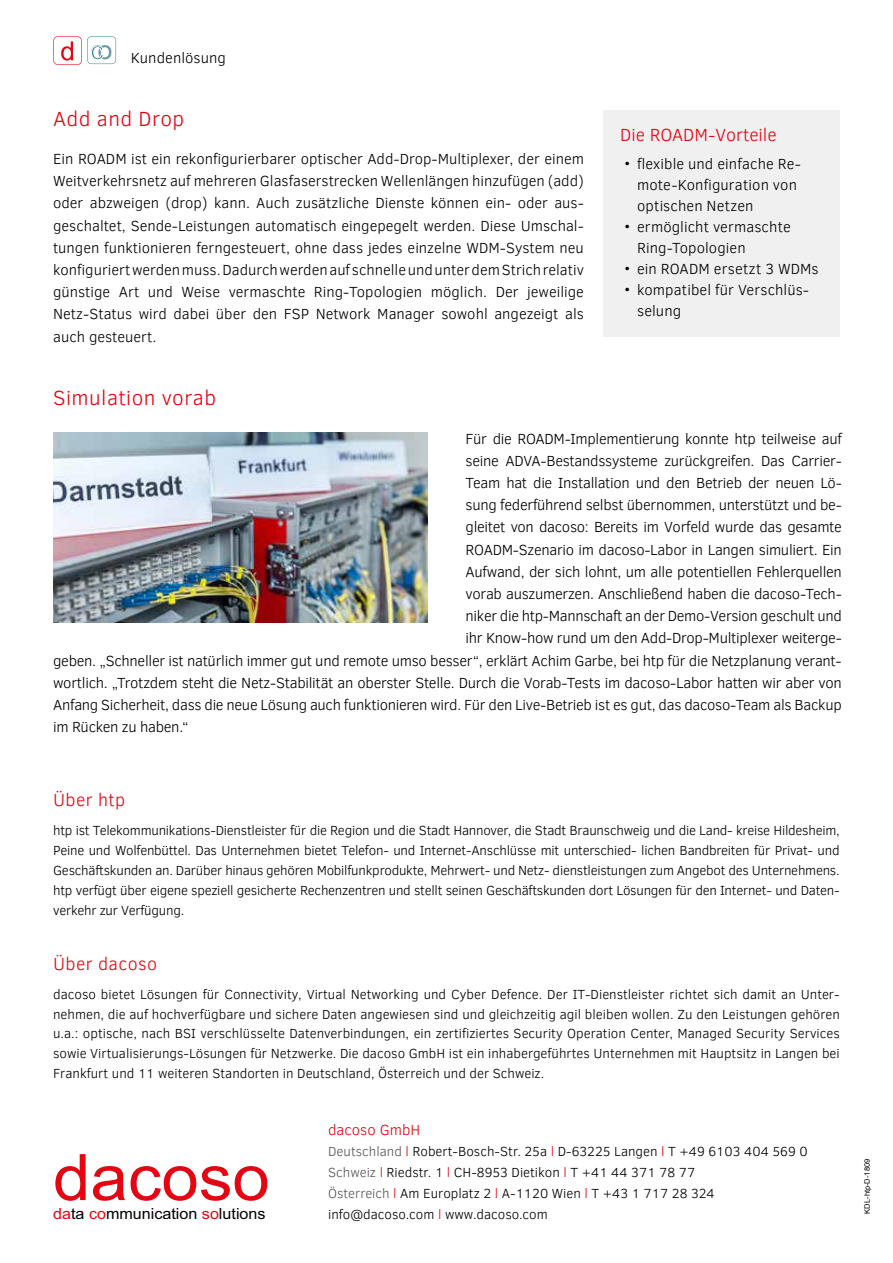
<style>
.page{position:relative;width:893px;height:1263px;background:#fff}
.page>*{position:absolute;margin:0;border:0;box-sizing:border-box;transform-origin:0 0}
.t1{font:64.2px "Arial";color:#e30613;scale:1.05 1}
.t2{font:300 21px "Clear Sans";letter-spacing:.02em;color:#e30613}
.t3{font:300 18px "Clear Sans";letter-spacing:.01em;color:#e30613}
.t4{font:15.45px "Arial";color:#000;scale:1.05 1}
.t5{font:300 15px/22.2px "Clear Sans";letter-spacing:-.02em;color:#000;text-align:justify}
.t6{font:300 15px/21px "Clear Sans";letter-spacing:.005em;color:#000}
.t7{font:300 15px "Clear Sans";letter-spacing:.01em;color:#000}
.t8{font:300 15px "Clear Sans";color:#e30613}
.t9{font:300 13.5px/20px "Clear Sans";color:#000;text-align:justify}
.t10{font:7.5px "Arial";color:#000}
.s1{color:#e30613}
.s2{color:#575756}
</style>
<div class="page">
<div style="left:603px;top:111px;width:237px;height:226px;background:#f0f0f0"></div>
<svg style="left:53px;top:36px;width:63px;height:29px"></svg>
<img style="left:53px;top:433px;width:374px;height:189px">
<p class="t6" style="left:90px;top:47px;width:137px"><sup>c</sup><sup>o</sup> Kundenlösung</p>
<h2 class="t2" style="left:53px;top:105px;width:133px">Add and Drop</h2>
<p class="t5" style="left:53px;top:148px;width:532px">Ein ROADM ist ein rekonfigurierbarer optischer Add-Drop-Multiplexer, der einem Weitverkehrsnetz auf mehreren Glasfaserstrecken Wellenlängen hinzufügen (add) oder abzweigen (drop) kann. Auch zusätzliche Dienste können ein- oder aus&shy;geschaltet, Sende-Leistungen automatisch eingepegelt werden. Diese Umschal&shy;tungen funktionieren ferngesteuert, ohne dass jedes einzelne WDM-System neu konfiguriert werden muss. Dadurch werden auf schnelle und unter dem Strich relativ günstige Art und Weise vermaschte Ring-Topologien möglich. Der jeweilige Netz-Status wird dabei über den FSP Network Manager sowohl angezeigt als auch gesteuert.</p>
<h2 class="t2" style="left:53px;top:384px;width:165px">Simulation vorab</h2>
<p class="t3" style="left:620px;top:123px;width:158px">Die ROADM-Vorteile</p>
<p class="t6" style="left:637px;top:153px;width:165px;text-indent:-13px">• flexible und einfache Re&shy;mote-Konfiguration von optischen Netzen</p>
<p class="t6" style="left:637px;top:216px;width:155px;text-indent:-13px">• ermöglicht vermaschte<br>Ring-Topologien</p>
<p class="t7" style="left:624px;top:258px;width:196px">• ein ROADM ersetzt 3 WDMs</p>
<p class="t6" style="left:637px;top:279px;width:174px;text-indent:-13px">• kompatibel für Verschlüs&shy;selung</p>
<p class="t5" style="left:466px;top:427px;width:378px">Für die ROADM-Implementierung konnte htp teilweise auf</p>
<p class="t5" style="left:466px;top:449px;width:378px">seine ADVA-Bestandssysteme zurückgreifen. Das Carrier-</p>
<p class="t5" style="left:466px;top:472px;width:378px">Team hat die Installation und den Betrieb der neuen Lö-</p>
<p class="t5" style="left:466px;top:494px;width:378px">sung federführend selbst übernommen, unterstützt und be-</p>
<p class="t5" style="left:466px;top:516px;width:378px">gleitet von dacoso: Bereits im Vorfeld wurde das gesamte</p>
<p class="t5" style="left:466px;top:538px;width:378px">ROADM-Szenario im dacoso-Labor in Langen simuliert. Ein</p>
<p class="t5" style="left:466px;top:560px;width:378px">Aufwand, der sich lohnt, um alle potentiellen Fehlerquellen</p>
<p class="t5" style="left:466px;top:583px;width:378px">vorab auszumerzen. Anschließend haben die dacoso-Tech-</p>
<p class="t5" style="left:466px;top:605px;width:378px">niker die htp-Mannschaft an der Demo-Version geschult und</p>
<p class="t5" style="left:466px;top:627px;width:378px">ihr Know-how rund um den Add-Drop-Multiplexer weiterge-</p>
<p class="t5" style="left:53px;top:649px;width:790px">geben. „Schneller ist natürlich immer gut und remote umso besser“, erklärt Achim Garbe, bei htp für die Netzplanung verant-</p>
<p class="t5" style="left:53px;top:671px;width:790px">wortlich. „Trotzdem steht die Netz-Stabilität an oberster Stelle. Durch die Vorab-Tests im dacoso-Labor hatten wir aber von</p>
<p class="t5" style="left:53px;top:694px;width:790px">Anfang Sicherheit, dass die neue Lösung auch funktionieren wird. Für den Live-Betrieb ist es gut, das dacoso-Team als Backup</p>
<p class="t5" style="left:53px;top:716px;width:137px">im Rücken zu haben.“</p>
<p class="t3" style="left:53px;top:788px;width:74px">Über htp</p>
<p class="t9" style="left:53px;top:820px;width:788px">htp ist Telekommunikations-Dienstleister für die Region und die Stadt Hannover, die Stadt Braunschweig und die Land- kreise Hildesheim, Peine und Wolfenbüttel. Das Unternehmen bietet Telefon- und Internet-Anschlüsse mit unterschied- lichen Bandbreiten für Privat- und Geschäftskunden an. Darüber hinaus gehören Mobilfunkprodukte, Mehrwert- und Netz- dienstleistungen zum Angebot des Unternehmens. htp verfügt über eigene speziell gesicherte Rechenzentren und stellt seinen Geschäftskunden dort Lösungen für den Internet- und Daten&shy;verkehr zur Verfügung.</p>
<p class="t3" style="left:53px;top:952px;width:105px">Über dacoso</p>
<p class="t9" style="left:53px;top:984px;width:788px">dacoso bietet Lösungen für Connectivity, Virtual Networking und Cyber Defence. Der IT-Dienstleister richtet sich damit an Unter&shy;nehmen, die auf hochverfügbare und sichere Daten angewiesen sind und gleichzeitig agil bleiben wollen. Zu den Leistungen gehören u.a.: optische, nach BSI verschlüsselte Datenverbindungen, ein zertifiziertes Security Operation Center, Managed Security Services sowie Virtualisierungs-Lösungen für Netzwerke. Die dacoso GmbH ist ein inhabergeführtes Unternehmen mit Hauptsitz in Langen bei Frankfurt und 11 weiteren Standorten in Deutschland, Österreich und der Schweiz.</p>
<h1 class="t1" style="left:53px;top:1135px;width:208px">dacoso</h1>
<p class="t4" style="left:53px;top:1203px;width:204px"><span class="s1">da</span>ta <span class="s1">co</span>mmunication <span class="s1">so</span>lutions</p>
<p class="t8" style="left:328px;top:1119px;width:94px">dacoso GmbH</p>
<p class="t9" style="left:328px;top:1140px;width:481px;line-height:21px;text-align:left"><span class="s2">Deutschland</span> <span class="s1">l</span> Robert-Bosch-Str. 25a <span class="s1">l</span> D-63225 Langen <span class="s1">l</span> T +49 6103 404 569 0<br><span class="s2">Schweiz</span> <span class="s1">l</span> Riedstr. 1 <span class="s1">l</span> CH-8953 Dietikon <span class="s1">l</span> T +41 44 371 78 77<br><span class="s2">Österreich</span> <span class="s1">l</span> Am Europlatz 2 <span class="s1">l</span> A-1120 Wien <span class="s1">l</span> T +43 1 717 28 324 info@dacoso.com <span class="s1">l</span> www.dacoso.com</p>
<p class="t10" style="left:862px;top:1213px;width:56px;rotate:-90deg">KDL-htp-D-1809</p>
</div>
